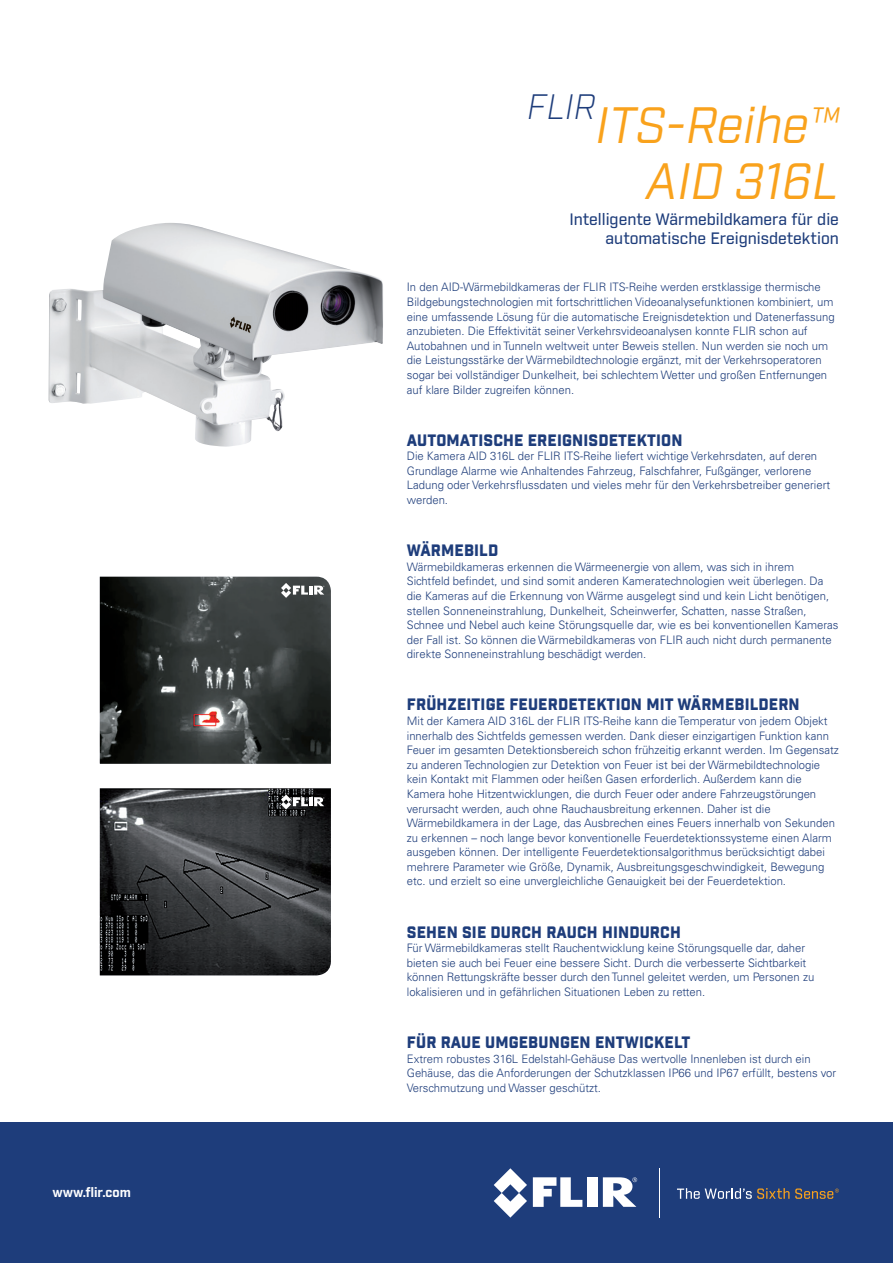
<style>
.page{position:relative;width:893px;height:1263px;background:#fff}
.page>*{position:absolute;margin:0;border:0;box-sizing:border-box;transform-origin:0 0}
.t1{font:italic 51px "Industry";color:#f9a21c}
.t2{font:italic 300 35.25px "Industry";color:#1e3d7b}
.CMKV{font:900 16.05px "Industry";letter-spacing:.01em;color:#1e3d7b}
.Product_Description{font:500 16.05px/19.2px "Industry";color:#1e3d7b;text-align:right}
.Bullets{font:700 13.2px "Industry";color:#fff}
.Bodytext{font:300 11.7px/14.5px "Univers LT Std";color:#1e3d7b}
.s1{font-size:42.3px}
</style>
<div class="page">
<svg style="left:100px;top:577px;width:231px;height:187px"></svg>
<svg style="left:100px;top:788px;width:231px;height:187px"></svg>
<div style="left:0;top:1123px;width:893px;height:140px;background:#1e3d7b"></div>
<svg style="left:533px;top:1177px;width:49px;height:30px"></svg>
<div style="left:587px;top:1177px;width:11px;height:30px;background:#fff"></div>
<svg style="left:494px;top:1168px;width:33px;height:49px"></svg>
<svg style="left:603px;top:1177px;width:34px;height:30px"></svg>
<svg style="left:677px;top:1188px;width:112px;height:11px"></svg>
<hr style="left:659px;top:1168px;width:1px;height:49px;background:#fff">
<svg style="left:795px;top:1188px;width:44px;height:11px"></svg>
<img style="left:48px;top:223px;width:335px;height:224px">
<p class="Bullets" style="left:53px;top:1184px;width:80px">www.flir.com</p>
<p class="t2" style="left:527px;top:86px;width:70px">FLIR</p>
<p class="t1" style="left:596px;top:95px;width:245px">ITS-Reihe<span class="s1">™</span></p>
<p class="t1" style="left:646px;top:151px;width:195px">AID 316L</p>
<p class="Product_Description" style="left:569px;top:210px;width:271px">Intelligente Wärmebildkamera für die automatische Ereignisdetektion</p>
<p class="Bodytext" style="left:407px;top:280px;width:429px">In den AID-Wärmebildkameras der FLIR ITS-Reihe werden erstklassige thermische Bildgebungstechnologien mit fortschrittlichen Videoanalysefunktionen kombiniert, um eine umfassende Lösung für die automatische Ereignisdetektion und Datenerfassung anzubieten. Die Effektivität seiner Verkehrsvideoanalysen konnte FLIR schon auf Autobahnen und in Tunneln weltweit unter Beweis stellen. Nun werden sie noch um die Leistungsstärke der Wärmebildtechnologie ergänzt, mit der Verkehrsoperatoren sogar bei vollständiger Dunkelheit, bei schlechtem Wetter und großen Entfernungen auf klare Bilder zugreifen können.</p>
<p class="CMKV" style="left:407px;top:430px;width:277px">AUTOMATISCHE EREIGNISDETEKTION</p>
<p class="Bodytext" style="left:407px;top:449px;width:425px">Die Kamera AID 316L der FLIR ITS-Reihe liefert wichtige Verkehrsdaten, auf deren Grundlage Alarme wie Anhaltendes Fahrzeug, Falschfahrer, Fußgänger, verlorene Ladung oder Verkehrsflussdaten und vieles mehr für den Verkehrsbetreiber generiert werden.</p>
<p class="CMKV" style="left:407px;top:541px;width:93px">WÄRMEBILD</p>
<p class="Bodytext" style="left:407px;top:559px;width:433px">Wärmebildkameras erkennen die Wärmeenergie von allem, was sich in ihrem Sichtfeld befindet, und sind somit anderen Kameratechnologien weit überlegen. Da die Kameras auf die Erkennung von Wärme ausgelegt sind und kein Licht benötigen, stellen Sonneneinstrahlung, Dunkelheit, Scheinwerfer, Schatten, nasse Straßen, Schnee und Nebel auch keine Störungsquelle dar, wie es bei konventionellen Kameras der Fall ist. So können die Wärmebildkameras von FLIR auch nicht durch permanente direkte Sonneneinstrahlung beschädigt werden.</p>
<p class="CMKV" style="left:407px;top:695px;width:394px">FRÜHZEITIGE FEUERDETEKTION MIT WÄRMEBILDERN</p>
<p class="Bodytext" style="left:407px;top:713px;width:434px">Mit der Kamera AID 316L der FLIR ITS-Reihe kann die Temperatur von jedem Objekt innerhalb des Sichtfelds gemessen werden. Dank dieser einzigartigen Funktion kann Feuer im gesamten Detektionsbereich schon frühzeitig erkannt werden. Im Gegensatz zu anderen Technologien zur Detektion von Feuer ist bei der Wärmebildtechnologie kein Kontakt mit Flammen oder heißen Gasen erforderlich. Außerdem kann die Kamera hohe Hitzentwicklungen, die durch Feuer oder andere Fahrzeugstörungen verursacht werden, auch ohne Rauchausbreitung erkennen. Daher ist die Wärmebildkamera in der Lage, das Ausbrechen eines Feuers innerhalb von Sekunden zu erkennen – noch lange bevor konventionelle Feuerdetektionssysteme einen Alarm ausgeben können. Der intelligente Feuerdetektionsalgorithmus berücksichtigt dabei mehrere Parameter wie Größe, Dynamik, Ausbreitungsgeschwindigkeit, Bewegung etc. und erzielt so eine unvergleichliche Genauigkeit bei der Feuerdetektion.</p>
<p class="CMKV" style="left:407px;top:922px;width:275px">SEHEN SIE DURCH RAUCH HINDURCH</p>
<p class="Bodytext" style="left:407px;top:941px;width:409px">Für Wärmebildkameras stellt Rauchentwicklung keine Störungsquelle dar, daher bieten sie auch bei Feuer eine bessere Sicht. Durch die verbesserte Sichtbarkeit können Rettungskräfte besser durch den Tunnel geleitet werden, um Personen zu lokalisieren und in gefährlichen Situationen Leben zu retten.</p>
<p class="CMKV" style="left:407px;top:1032px;width:285px">FÜR RAUE UMGEBUNGEN ENTWICKELT</p>
<p class="Bodytext" style="left:407px;top:1051px;width:431px">Extrem robustes 316L Edelstahl-Gehäuse Das wertvolle Innenleben ist durch ein<br>Gehäuse, das die Anforderungen der Schutzklassen IP66 und IP67 erfüllt, bestens vor<br>Verschmutzung und Wasser geschützt.</p>
</div>
